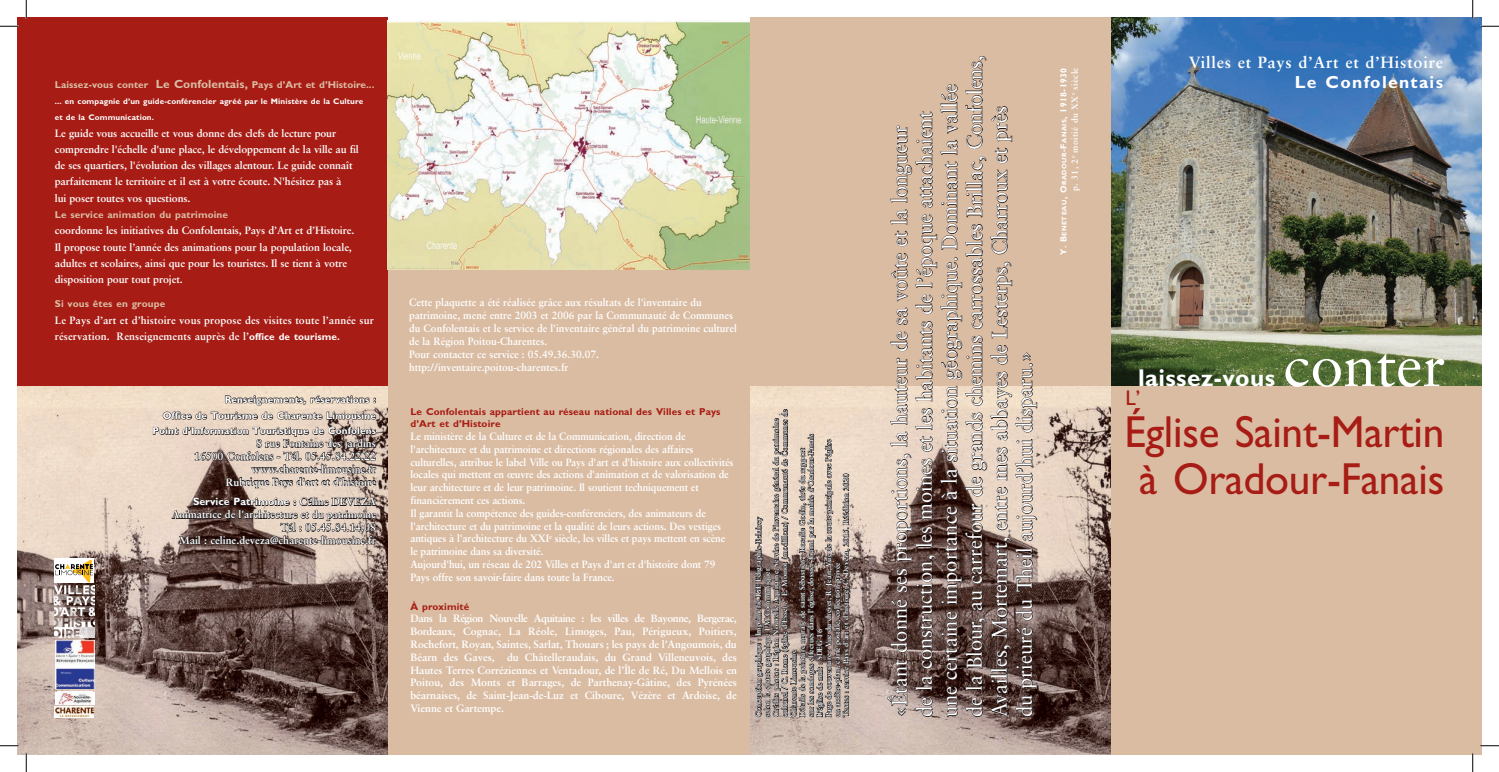
<style>
.page{position:relative;width:1499px;height:772px;background:#fff}
.page>*{position:absolute;margin:0;border:0;box-sizing:border-box;transform-origin:0 0}
.t1{font:59.38px "Sabon";color:#fff}
.t2{font:45px/47.5px "M Gill Sans";letter-spacing:-.005em;color:#a71c14;text-align:center;scale:.96 1}
.t3{font:700 24.38px "M Gill Sans";letter-spacing:.015em;color:#fff}
.t4{font:21.25px/25px "Sabon";color:#fff;scale:.95 1}
.t5{font:21.25px "M Gill Sans";color:#a71c14}
.t6{font:700 17.5px "M Gill Sans";letter-spacing:.075em;color:#fff}
.t7{font:700 16.25px "Sabon";letter-spacing:.05em;color:#fff}
.t8{font:700 10.62px/16.2px "Sabon";letter-spacing:-.01em;color:#fff}
.t9{font:700 10.62px/12.9px "Sabon";letter-spacing:-.01em;color:#fff;scale:.96 1}
.t10{font:700 10.62px/16.2px "Sabon";letter-spacing:.01em;color:#fff}
.t11{font:700 10.62px "M Gill Sans";color:#fff}
.t12{font:700 10px "M Gill Sans";letter-spacing:.01em;color:#dabca3}
.t13{font:700 10px/16.2px "M Gill Sans";letter-spacing:.015em;color:#fff;text-align:right}
.t14{font:700 10px/12.5px "M Gill Sans";letter-spacing:.01em;color:#a71c14}
.t15{font:700 8.75px "Sabon";letter-spacing:.05em;color:#fff}
.t16{font:700 8.12px/16.2px "M Gill Sans";letter-spacing:.015em;color:#fff}
.t17{font:700 7.5px/8.8px "Sabon";letter-spacing:.01em;color:#fff}
.t18{font:700 6.5px "M Gill Sans";letter-spacing:.065em;color:#fff}
.s1{font-size:11.88px}
.s2{font-family:"M Gill Sans";font-size:10px}
.s3{font-family:"Sabon"}
.s4{font-size:8.75px}
</style>
<div class="page">
<img style="left:1111px;top:17px;width:370px;height:369px">
<div style="left:744px;top:17px;width:367px;height:369px;background:#dabca3"></div>
<img style="left:749px;top:386px;width:362px;height:368px">
<img style="left:17px;top:387px;width:371px;height:367px">
<div style="left:1111px;top:386px;width:370px;height:368px;background:#dabca3"></div>
<div style="left:388px;top:17px;width:361px;height:737px;background:#dabca3"></div>
<div style="left:17px;top:17px;width:371px;height:369px;background:#a71c14"></div>
<img style="left:55px;top:640px;width:39px;height:49px">
<img style="left:55px;top:585px;width:39px;height:52px">
<img style="left:55px;top:706px;width:39px;height:11px">
<img style="left:388px;top:20px;width:361px;height:250px">
<svg style="left:754px;top:409px;width:96px;height:308px;background:#8f8077"></svg>
<svg style="left:886px;top:56px;width:151px;height:662px"></svg>
<svg style="left:162px;top:395px;width:214px;height:25px;background:#b2a395"></svg>
<svg style="left:153px;top:427px;width:223px;height:61px;background:#a49489"></svg>
<svg style="left:171px;top:494px;width:205px;height:53px;background:#827169"></svg>
<div style="left:55px;top:692px;width:39px;height:12px;background:#fff"></div>
<img style="left:58px;top:692px;width:34px;height:12px">
<div style="left:55px;top:558px;width:39px;height:25px;background:#fff"></div>
<svg style="left:55px;top:560px;width:38px;height:22px"></svg>
<svg style="left:0;top:25px;width:19px;height:2px"></svg>
<svg style="left:1479px;top:25px;width:19px;height:2px"></svg>
<svg style="left:0;top:745px;width:19px;height:1px"></svg>
<svg style="left:1480px;top:745px;width:18px;height:1px"></svg>
<svg style="left:25px;top:0;width:2px;height:19px"></svg>
<svg style="left:25px;top:753px;width:2px;height:19px"></svg>
<svg style="left:1471px;top:0;width:2px;height:19px"></svg>
<svg style="left:1471px;top:753px;width:2px;height:19px"></svg>
<p class="t12" style="left:55px;top:79px;width:321px">Laissez-vous conter <span class="s1">Le Confolentais,</span> Pays d’Art et d’Histoire...</p>
<p class="t16" style="left:55px;top:93px;width:310px">... en compagnie d’un guide-conférencier agréé par le Ministère de la Culture et de la Communication.</p>
<p class="t8" style="left:55px;top:125px;width:305px">Le guide vous accueille et vous donne des clefs de lecture pour comprendre l'échelle d'une place, le développement de la ville au fil de ses quartiers, l'évolution des villages alentour. Le guide connaît parfaitement le territoire et il est à votre écoute. N'hésitez pas à<br>lui poser toutes vos questions.</p>
<p class="t12" style="left:55px;top:209px;width:175px">Le service animation du patrimoine</p>
<p class="t8" style="left:55px;top:222px;width:301px">coordonne les initiatives du Confolentais, Pays d’Art et d’Histoire.<br>Il propose toute l’année des animations pour la population locale, adultes et scolaires, ainsi que pour les touristes. Il se tient à votre disposition pour tout projet.</p>
<p class="t12" style="left:55px;top:298px;width:112px">Si vous êtes en groupe</p>
<p class="t10" style="left:55px;top:312px;width:320px">Le Pays d’art et d’histoire vous propose des visites toute l’année sur réservation. Renseignements auprès de l’<span class="s2">office de tourisme.</span></p>
<p class="t13" style="left:163px;top:391px;width:215px">Renseignements, réservations :<br>Office de Tourisme de Charente Limousine</p>
<p class="t13" style="left:153px;top:423px;width:225px">Point d’Information Touristique de Confolens</p>
<p class="t8" style="left:194px;top:437px;width:183px;line-height:12.8px;text-align:right">8 rue Fontaine des jardins<br>16500 Confolens - Tél. 05.45.84.22.22 www.charente-limousine.fr<br>Rubrique Pays d'art et d'histoire</p>
<p class="t11" style="left:193px;top:496px;width:184px">Service Patrimoine : <span class="s3">Céline DEVEZA</span></p>
<p class="t8" style="left:172px;top:508px;width:205px;line-height:12.8px;text-align:right">Animatrice de l'architecture et du patrimoine<br>Tél : 05.45.84.14.08<br>Mail : celine.deveza@charente-limousine.fr</p>
<p class="t9" style="left:409px;top:295px;width:343px">Cette plaquette a été réalisée grâce aux résultats de l'inventaire du patrimoine, mené entre 2003 et 2006 par la Communauté de Communes du Confolentais et le service de l'inventaire général du patrimoine culturel de la Région Poitou-Charentes.<br>Pour contacter ce service : 05.49.36.30.07. http://inventaire.poitou-charentes.fr</p>
<p class="t14" style="left:410px;top:405px;width:312px">Le Confolentais appartient au réseau national des Villes et Pays d’Art et d’Histoire</p>
<p class="t9" style="left:410px;top:429px;width:338px">Le ministère de la Culture et de la Communication, direction de l'architecture et du patrimoine et directions régionales des affaires culturelles, attribue le label Ville ou Pays d'art et d'histoire aux collectivités locales qui mettent en œuvre des actions d'animation et de valorisation de leur architecture et de leur patrimoine. Il soutient techniquement et financièrement ces actions.<br>Il garantit la compétence des guides-conférenciers, des animateurs de l'architecture et du patrimoine et la qualité de leurs actions. Des vestiges antiques à l'architecture du XXI<sup>e</sup> siècle, les villes et pays mettent en scène le patrimoine dans sa diversité.<br>Aujourd'hui, un réseau de 202 Villes et Pays d'art et d'histoire dont 79<br>Pays offre son savoir-faire dans toute la France.</p>
<p class="t14" style="left:410px;top:600px;width:60px">À proximité</p>
<p class="t8" style="left:410px;top:612px;width:328px;line-height:12.9px;text-align:justify">Dans la Région Nouvelle Aquitaine : les villes de Bayonne, Bergerac, Bordeaux, Cognac, La Réole, Limoges, Pau, Périgueux, Poitiers, Rochefort, Royan, Saintes, Sarlat, Thouars ; les pays de l’Angoumois, du Béarn des Gaves, du Châtelleraudais, du Grand Villeneuvois, des Hautes Terres Corréziennes et Ventadour, de l’Île de Ré, Du Mellois en Poitou, des Monts et Barrages, de Parthenay-Gâtine, des Pyrénées béarnaises, de Saint-Jean-de-Luz et Ciboure, Vézère et Ardoise, de Vienne et Gartempe.</p>
<p class="t17" style="left:753px;top:717px;width:309px;rotate:-90deg">Conception graphique : Imprimerie IGE Edigraphic-Eclaircy<br>selon la charte graphique LM Communiquer.<br>Crédits photos : Région Nouvelle Aquitaine, Service de l’inventaire général du patrimoine culturel / C. Rome (église d’Esse) / E. Moinot (modillons) / Communauté de Communes de Charente Limousine<br>Détails de la peinture murale de saint Sébastien : Rosalie Godin, tirés du rapport<br>sur les sondages effectués dans l’église, dossier fourni par la mairie d’Oradour-Fanais L’église de nuit : SDEG 16<br>Page de couverture : Vue du chevet, R. Jean; Vue de la route principale avec l’église<br>en arrière-plan, carte postale, collection privée<br>Textes : service Pays d’art et d’histoire, C. Deveza, 2015. Réédition 2020</p>
<p class="t4" style="left:886px;top:717px;width:698px;rotate:-90deg">«Étant donné ses proportions, la hauteur de sa voûte et la longueur<br>de la construction, les moines et les habitants de l’époque attachaient<br>une certaine importance à la situation géographique. Dominant la vallée<br>de la Blour, au carrefour de grands chemins carrossables Brillac, Confolens, Availles, Mortemart, entre mes abbayes de Lesterps, Charroux et près<br>du prieuré du Theil aujourd’hui disparu.»</p>
<p class="t18" style="left:1060px;top:255px;width:189px;rotate:-90deg"><span class="s4">Y. B</span>eneteau<span class="s4">, O</span>radour<span class="s4">-F</span>anais<span class="s4">, 1918-1930</span></p>
<p class="t15" style="left:1069px;top:191px;width:125px;rotate:-90deg">p. 31, 2<sup>e</sup> moitié du XX<sup>e</sup> siècle</p>
<h3 class="t7" style="left:1188px;top:52px;width:256px">Villes et Pays d’Art et d’Histoire</h3>
<h3 class="t6" style="left:1294px;top:72px;width:150px">Le Confolentais</h3>
<h3 class="t3" style="left:1138px;top:364px;width:138px">laissez-vous</h3>
<h3 class="t5" style="left:1125px;top:386px;width:17px">L’</h3>
<h1 class="t1" style="left:1283px;top:330px;width:163px">conter</h1>
<h2 class="t2" style="left:1124px;top:408px;width:335px">Église Saint-Martin à Oradour-Fanais</h2>
</div>
